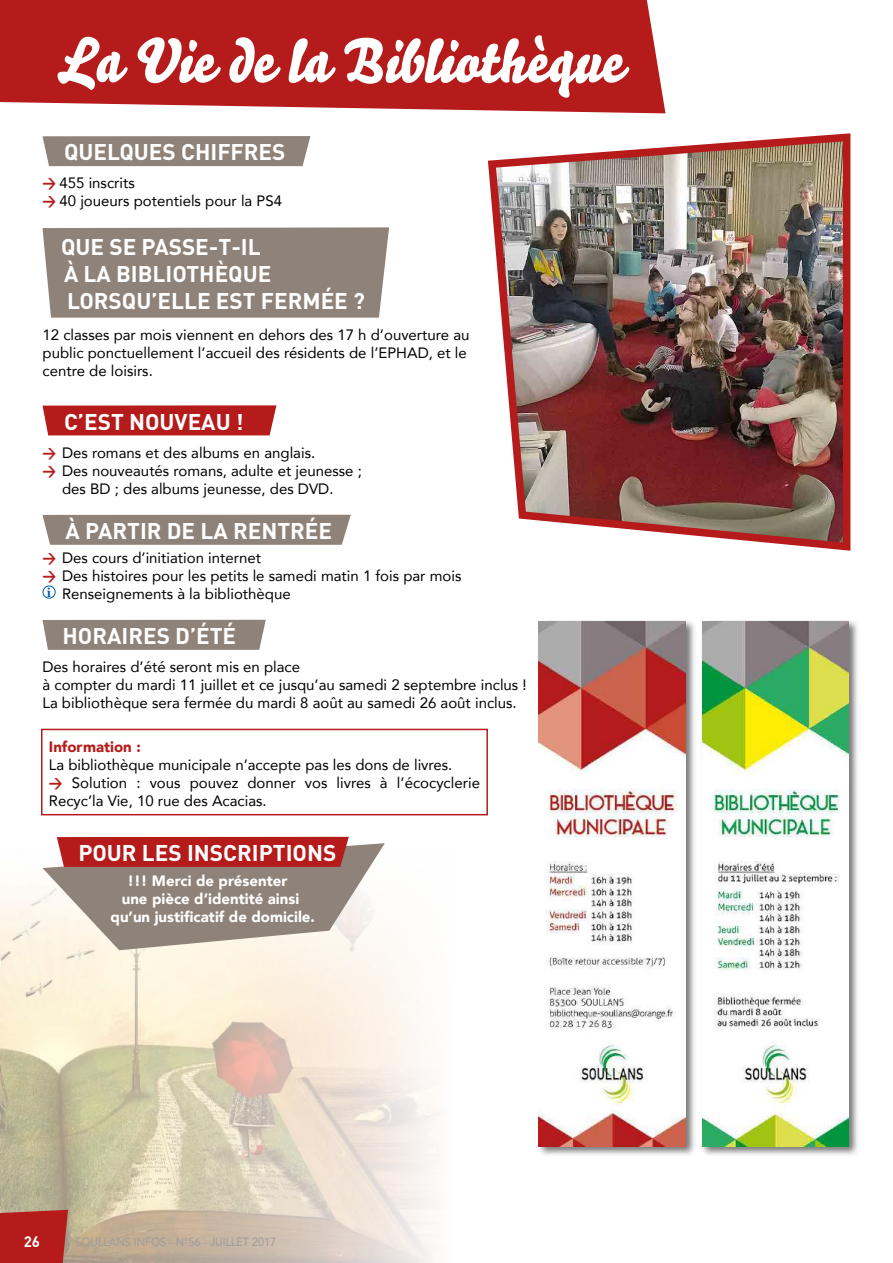
<style>
.page{position:relative;width:893px;height:1263px;background:#fff}
.page>*{position:absolute;margin:0;border:0;box-sizing:border-box;transform-origin:0 0}
.t1{font:60px "Bello Script";color:#fff}
.t2{font:700 22.5px/27px "DIN";color:#fff}
.t3{font:15px/18px "Avenir";color:#000}
.t4{font:900 15px "Avenir";color:#fff}
.t5{font:900 15px "Avenir";color:#b51b1a}
.t6{font:700 15px "DIN";color:#fff}
.t7{font:12px "Avenir";color:#9c9c9d;scale:.9 1}
.s1{font-family:"DIN";font-weight:700;color:#b51b1a}
.s2{font-family:"Times";font-weight:700;font-size:13.8px;color:#005fac}
</style>
<div class="page">
<img style="left:0;top:815px;width:451px;height:448px">
<div style="left:43px;top:136px;width:267px;height:30px;background:#8e8279"></div>
<div style="left:43px;top:227px;width:346px;height:91px;background:#8e8279"></div>
<div style="left:43px;top:405px;width:233px;height:30px;background:#b51b1a"></div>
<div style="left:43px;top:515px;width:308px;height:30px;background:#8e8279"></div>
<div style="left:43px;top:586px;width:12px;height:12px;border:1px solid #005fac;border-radius:50%"></div>
<div style="left:43px;top:620px;width:223px;height:30px;background:#8e8279"></div>
<div style="left:0;top:0;width:665px;height:113px;background:#b51b1a"></div>
<svg style="left:0;top:1210px;width:68px;height:53px;background:#b42421"></svg>
<img style="left:488px;top:133px;width:363px;height:418px">
<div style="left:537px;top:619px;width:160px;height:539px;background:#000;opacity:.55"></div>
<img style="left:539px;top:621px;width:147px;height:526px">
<div style="left:700px;top:619px;width:160px;height:539px;background:#000;opacity:.55"></div>
<img style="left:702px;top:621px;width:147px;height:526px">
<div style="left:41px;top:729px;width:447px;height:86px;border:2px solid #b51b1a"></div>
<svg style="left:43px;top:837px;width:342px;height:113px;background:#b18780"></svg>
<h1 class="t1" style="left:57px;top:17px;width:567px">La Vie de la Bibliothèque</h1>
<h2 class="t2" style="left:64px;top:138px;width:223px">QUELQUES CHIFFRES</h2>
<p class="t3" style="left:43px;top:174px;width:241px"><span class="s1">&gt;</span> 455 inscrits<br><span class="s1">&gt;</span> 40 joueurs potentiels pour la PS4</p>
<h2 class="t2" style="left:61px;top:232px;width:305px">QUE SE PASSE-T-IL<br>À LA BIBLIOTHÈQUE<br>LORSQU’ELLE EST FERMÉE ?</h2>
<p class="t3" style="left:43px;top:325px;width:428px">12 classes par mois viennent en dehors des 17 h d’ouverture au public ponctuellement l’accueil des résidents de l’EPHAD, et le centre de loisirs.</p>
<h2 class="t2" style="left:64px;top:407px;width:181px">C’EST NOUVEAU !</h2>
<p class="t3" style="left:43px;top:443px;width:274px"><span class="s1">&gt;</span> Des romans et des albums en anglais.</p>
<p class="t3" style="left:43px;top:461px;width:321px"><span class="s1">&gt;</span> Des nouveautés romans, adulte et jeunesse ;</p>
<p class="t3" style="left:62px;top:479px;width:273px">des BD ; des albums jeunesse, des DVD.</p>
<h2 class="t2" style="left:66px;top:516px;width:268px">À PARTIR DE LA RENTRÉE</h2>
<p class="t3" style="left:43px;top:548px;width:220px"><span class="s1">&gt;</span> Des cours d’initiation internet</p>
<p class="t3" style="left:43px;top:566px;width:420px"><span class="s1">&gt;</span> Des histoires pour les petits le samedi matin 1 fois par mois</p>
<p class="t3" style="left:47px;top:584px;width:245px"><span class="s2">i</span> Renseignements à la bibliothèque</p>
<h2 class="t2" style="left:63px;top:621px;width:175px">HORAIRES D’ÉTÉ</h2>
<p class="t3" style="left:43px;top:657px;width:486px">Des horaires d’été seront mis en place<br>à compter du mardi 11 juillet et ce jusqu’au samedi 2 septembre inclus !<br>La bibliothèque sera fermée du mardi 8 août au samedi 26 août inclus.</p>
<p class="t5" style="left:49px;top:733px;width:93px">Information :</p>
<p class="t3" style="left:49px;top:755px;width:433px">La bibliothèque municipale n’accepte pas les dons de livres.<br><span class="s1">&gt;</span> Solution : vous pouvez donner vos livres à l’écocyclerie<br>Recyc’la Vie, 10 rue des Acacias.</p>
<h2 class="t2" style="left:78px;top:839px;width:259px">POUR LES INSCRIPTIONS</h2>
<p class="t4" style="left:128px;top:868px;width:161px">!!! Merci de présenter</p>
<p class="t4" style="left:122px;top:886px;width:179px">une pièce d’identité ainsi</p>
<p class="t4" style="left:111px;top:904px;width:206px">qu’un justificatif de domicile.</p>
<p class="t6" style="left:24px;top:1232px;width:18px">26</p>
<p class="t7" style="left:75px;top:1232px;width:224px">SOULLANS INFOS - N°56 - JUILLET 2017</p>
</div>
